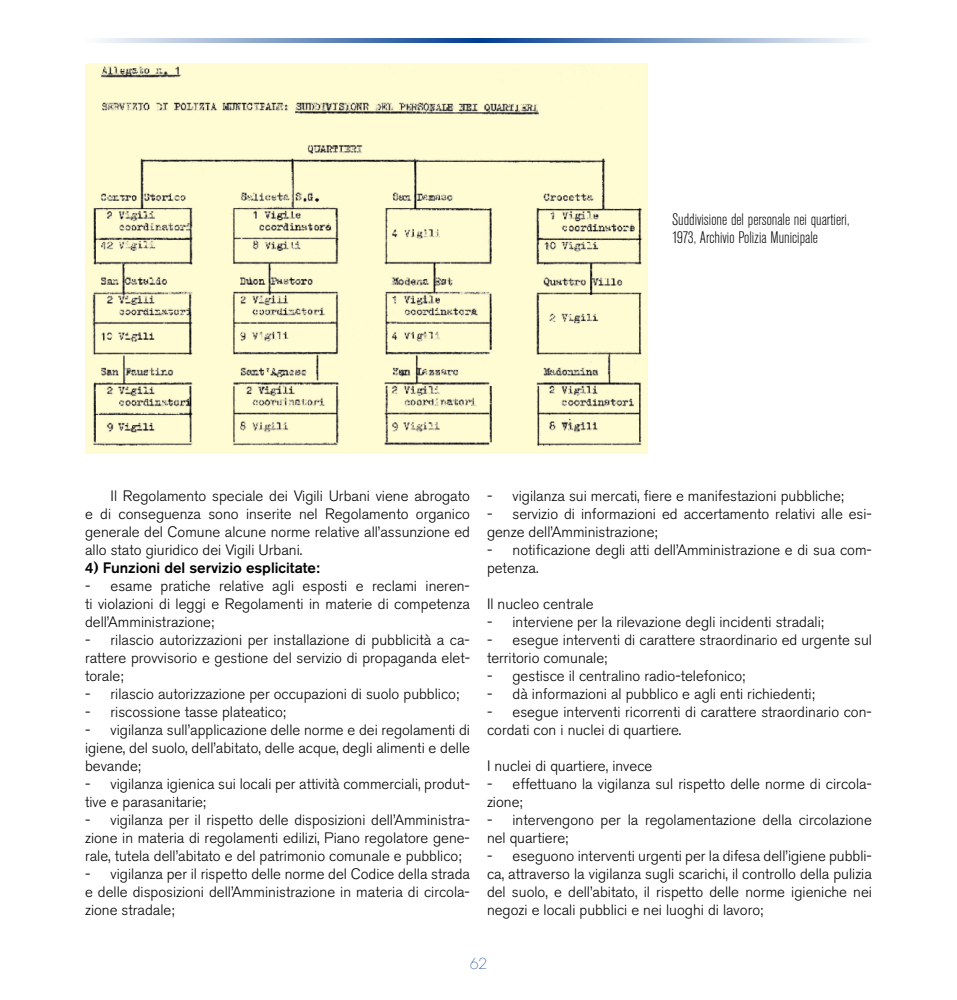
<style>
.page{position:relative;width:957px;height:1000px;background:#fff}
.page>*{position:absolute;margin:0;border:0;box-sizing:border-box;transform-origin:0 0}
.t1{font:300 condensed 16.5px/18px "Akzidenz Grotesk BE";color:#000}
.t2{font:300 15px/18px "Akzidenz Grotesk BE";color:#000;text-align:justify}
.t3{font:500 15px "Akzidenz Grotesk BE";color:#000}
.t4{font:200 15px "Avant Garde";color:#003d90}
</style>
<div class="page">
<svg style="left:99px;top:38px;width:379px;height:5px;background:#7a99c4"></svg>
<svg style="left:478px;top:38px;width:381px;height:5px;background:#7999c4"></svg>
<img style="left:88px;top:64px;width:558px;height:386px">
<p class="t1" style="left:672px;top:211px;width:179px">Suddivisione del personale nei quartieri,<br>1973, Archivio Polizia Municipale</p>
<p class="t2" style="left:85px;top:486px;width:386px;text-indent:26px">Il Regolamento speciale dei Vigili Urbani viene abrogato e di conseguenza sono inserite nel Regolamento organico generale del Comune alcune norme relative all’assunzione ed allo stato giuridico dei Vigili Urbani.</p>
<p class="t3" style="left:85px;top:558px;width:236px">4) Funzioni del servizio esplicitate:</p>
<p class="t2" style="left:85px;top:576px;width:386px">- esame pratiche relative agli esposti e reclami ineren&shy;ti violazioni di leggi e Regolamenti in materie di competenza dell’Amministrazione;</p>
<p class="t2" style="left:85px;top:630px;width:386px">- rilascio autorizzazioni per installazione di pubblicità a ca&shy;rattere provvisorio e gestione del servizio di propaganda elet&shy;torale;</p>
<p class="t2" style="left:85px;top:684px;width:375px">- rilascio autorizzazione per occupazioni di suolo pubblico;</p>
<p class="t2" style="left:85px;top:702px;width:202px">- riscossione tasse plateatico;</p>
<p class="t2" style="left:85px;top:720px;width:386px">- vigilanza sull’applicazione delle norme e dei regolamenti di igiene, del suolo, dell’abitato, delle acque, degli alimenti e delle bevande;</p>
<p class="t2" style="left:85px;top:774px;width:386px">- vigilanza igienica sui locali per attività commerciali, produt&shy;tive e parasanitarie;</p>
<p class="t2" style="left:85px;top:810px;width:386px">- vigilanza per il rispetto delle disposizioni dell’Amministra&shy;zione in materia di regolamenti edilizi, Piano regolatore gene&shy;rale, tutela dell’abitato e del patrimonio comunale e pubblico;</p>
<p class="t2" style="left:85px;top:864px;width:386px">- vigilanza per il rispetto delle norme del Codice della strada e delle disposizioni dell’Amministrazione in materia di circola&shy;zione stradale;</p>
<p class="t2" style="left:487px;top:486px;width:358px">- vigilanza sui mercati, fiere e manifestazioni pubbliche;</p>
<p class="t2" style="left:487px;top:504px;width:386px">- servizio di informazioni ed accertamento relativi alle esi&shy;genze dell’Amministrazione;</p>
<p class="t2" style="left:487px;top:540px;width:386px">- notificazione degli atti dell’Amministrazione e di sua com&shy;petenza.</p>
<p class="t2" style="left:487px;top:594px;width:108px">Il nucleo centrale</p>
<p class="t2" style="left:487px;top:612px;width:338px">- interviene per la rilevazione degli incidenti stradali;</p>
<p class="t2" style="left:487px;top:630px;width:386px">- esegue interventi di carattere straordinario ed urgente sul territorio comunale;</p>
<p class="t2" style="left:487px;top:666px;width:260px">- gestisce il centralino radio-telefonico;</p>
<p class="t2" style="left:487px;top:684px;width:329px">- dà informazioni al pubblico e agli enti richiedenti;</p>
<p class="t2" style="left:487px;top:702px;width:386px">- esegue interventi ricorrenti di carattere straordinario con&shy;cordati con i nuclei di quartiere.</p>
<p class="t2" style="left:487px;top:756px;width:167px">I nuclei di quartiere, invece</p>
<p class="t2" style="left:487px;top:774px;width:386px">- effettuano la vigilanza sul rispetto delle norme di circola&shy;zione;</p>
<p class="t2" style="left:487px;top:810px;width:386px">- intervengono per la regolamentazione della circolazione nel quartiere;</p>
<p class="t2" style="left:487px;top:846px;width:386px">- eseguono interventi urgenti per la difesa dell’igiene pubbli&shy;ca, attraverso la vigilanza sugli scarichi, il controllo della pulizia del suolo, e dell’abitato, il rispetto delle norme igieniche nei negozi e locali pubblici e nei luoghi di lavoro;</p>
<p class="t4" style="left:470px;top:954px;width:18px">62</p>
</div>
